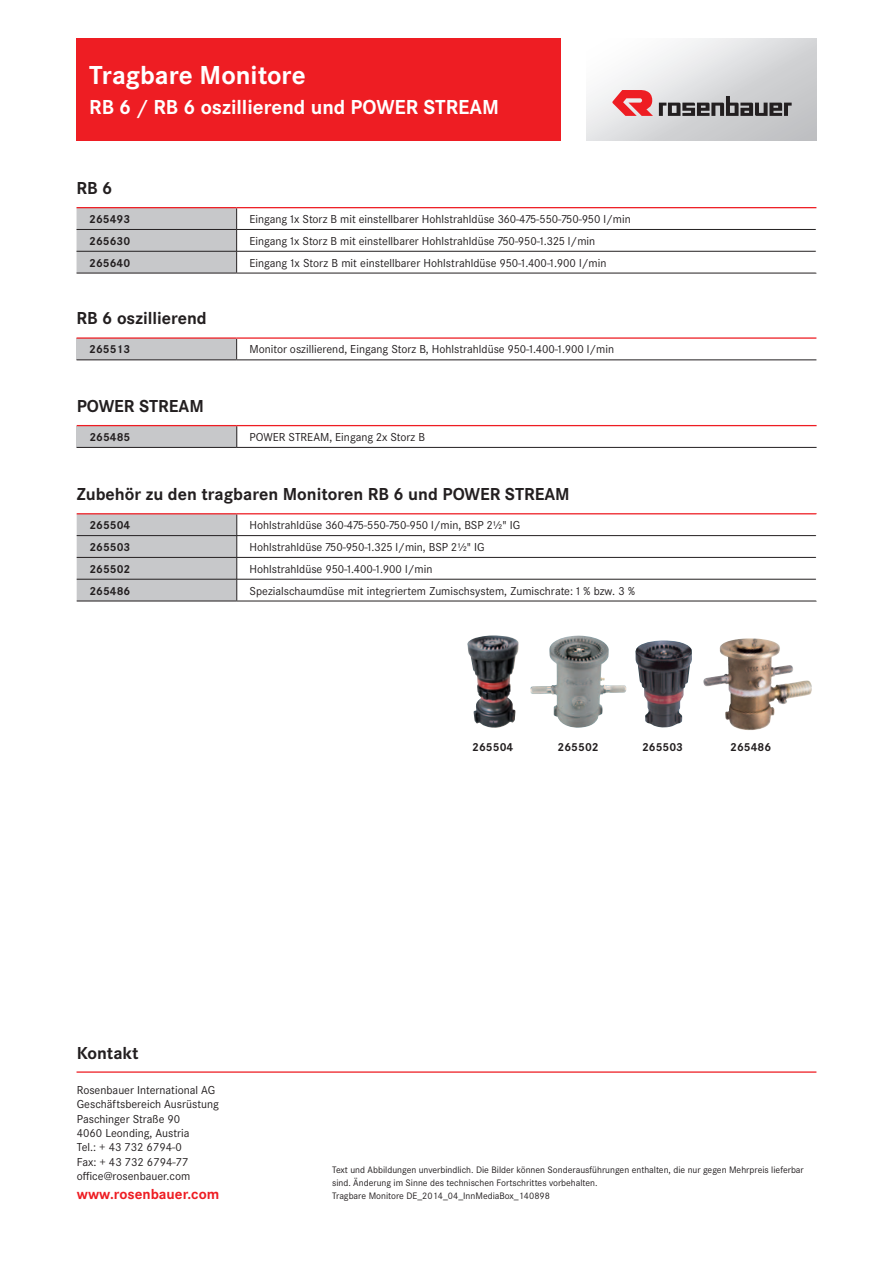
<style>
.page{position:relative;width:893px;height:1263px;background:#fff}
.page>*{position:absolute;margin:0;border:0;box-sizing:border-box;transform-origin:0 0}
.t1{font:700 27px "Corporate S";color:#fff}
.t2{font:700 21px "Corporate S";color:#fff}
.t3{font:700 18px "Corporate S";color:#231f20}
.t4{font:700 15px "Corporate S";color:#ee1d23}
.t5{font:12px/14.4px "Corporate S";color:#231f20}
.t6{font:700 12px "Corporate S";color:#231f20}
.t7{font:9.75px/12.8px "Corporate S";color:#231f20}
</style>
<div class="page">
<svg style="left:587px;top:38px;width:229px;height:102px"></svg>
<div style="left:77px;top:38px;width:484px;height:102px;background:#ee1d23"></div>
<svg style="left:659px;top:96px;width:133px;height:20px;background:#828183"></svg>
<svg style="left:612px;top:90px;width:41px;height:26px"></svg>
<hr style="left:77px;top:273px;width:160px;height:1px;background:#231f20">
<hr style="left:237px;top:273px;width:579px;height:1px;background:#231f20">
<svg style="left:77px;top:208px;width:740px;height:65px"></svg>
<hr style="left:77px;top:207px;width:160px;height:1px;background:#ee1d23">
<hr style="left:237px;top:207px;width:579px;height:1px;background:#ee1d23">
<div style="left:77px;top:338px;width:160px;height:22px;background:#c7c8ca"></div>
<svg style="left:236px;top:339px;width:1px;height:20px"></svg>
<hr style="left:77px;top:337px;width:160px;height:2px;background:#ee1d23">
<hr style="left:237px;top:337px;width:579px;height:2px;background:#ee1d23">
<hr style="left:77px;top:359px;width:160px;height:1px;background:#231f20">
<hr style="left:237px;top:359px;width:579px;height:1px;background:#231f20">
<div style="left:77px;top:426px;width:160px;height:21px;background:#c7c8ca"></div>
<svg style="left:237px;top:426px;width:1px;height:21px"></svg>
<hr style="left:77px;top:425px;width:160px;height:1px;background:#ee1d23">
<hr style="left:237px;top:425px;width:580px;height:1px;background:#ee1d23">
<hr style="left:77px;top:447px;width:160px;height:1px;background:#231f20">
<hr style="left:237px;top:447px;width:580px;height:1px;background:#231f20">
<svg style="left:238px;top:514px;width:578px;height:87px"></svg>
<hr style="left:237px;top:535px;width:579px;height:1px;background:#231f20">
<hr style="left:237px;top:557px;width:579px;height:1px;background:#231f20">
<hr style="left:237px;top:579px;width:579px;height:1px;background:#231f20">
<svg style="left:77px;top:514px;width:161px;height:87px;background:#bfbfc1"></svg>
<hr style="left:77px;top:513px;width:160px;height:1px;background:#ee1d23">
<hr style="left:237px;top:513px;width:580px;height:1px;background:#ee1d23">
<hr style="left:77px;top:601px;width:160px;height:1px;background:#231f20">
<hr style="left:237px;top:601px;width:580px;height:1px;background:#231f20">
<hr style="left:77px;top:1071px;width:739px;height:2px;background:#ee1d23">
<img style="left:467px;top:635px;width:52px;height:93px">
<img style="left:635px;top:640px;width:57px;height:88px">
<img style="left:530px;top:635px;width:96px;height:93px">
<img style="left:703px;top:638px;width:109px;height:92px">
<h1 class="t1" style="left:89px;top:59px;width:218px">Tragbare Monitore</h1>
<h2 class="t2" style="left:89px;top:95px;width:408px">RB 6 / RB 6 oszillierend und Power Stream</h2>
<h3 class="t3" style="left:77px;top:177px;width:37px">RB 6</h3>
<p class="t6" style="left:89px;top:212px;width:43px">265493</p>
<p class="t5" style="left:249px;top:212px;width:383px">Eingang 1x Storz B mit einstellbarer Hohlstrahldüse 360-475-550-750-950 l/min</p>
<p class="t6" style="left:89px;top:234px;width:43px">265630</p>
<p class="t5" style="left:249px;top:234px;width:347px">Eingang 1x Storz B mit einstellbarer Hohlstrahldüse 750-950-1.325 l/min</p>
<p class="t6" style="left:89px;top:256px;width:43px">265640</p>
<p class="t5" style="left:249px;top:256px;width:359px">Eingang 1x Storz B mit einstellbarer Hohlstrahldüse 950-1.400-1.900 l/min</p>
<h3 class="t3" style="left:77px;top:308px;width:132px">RB 6 oszillierend</h3>
<p class="t6" style="left:89px;top:343px;width:43px">265513</p>
<p class="t5" style="left:249px;top:342px;width:366px">Monitor oszillierend, Eingang Storz B, Hohlstrahldüse 950-1.400-1.900 l/min</p>
<h3 class="t3" style="left:77px;top:395px;width:24px">POWE</h3>
<h3 class="t3" style="left:124px;top:395px;width:81px">R STREAM</h3>
<p class="t6" style="left:89px;top:430px;width:43px">265485</p>
<p class="t5" style="left:250px;top:430px;width:177px">POWER STREAM, Eingang 2x Storz B</p>
<h3 class="t3" style="left:77px;top:483px;width:390px">Zubehör zu den tragbaren Monitoren RB 6 und POWE</h3>
<h3 class="t3" style="left:490px;top:483px;width:81px">R STREAM</h3>
<p class="t6" style="left:89px;top:518px;width:43px">265504</p>
<p class="t5" style="left:250px;top:518px;width:272px">Hohlstrahldüse 360-475-550-750-950 l/min, BSP 2½" IG</p>
<p class="t6" style="left:89px;top:540px;width:43px">265503</p>
<p class="t5" style="left:250px;top:540px;width:237px">Hohlstrahldüse 750-950-1.325 l/min, BSP 2½" IG</p>
<p class="t6" style="left:89px;top:562px;width:43px">265502</p>
<p class="t5" style="left:250px;top:562px;width:184px">Hohlstrahldüse 950-1.400-1.900 l/min</p>
<p class="t6" style="left:89px;top:584px;width:43px">265486</p>
<p class="t5" style="left:250px;top:583px;width:387px">Spezialschaumdüse mit integriertem Zumischsystem, Zumischrate: 1 % bzw. 3 %</p>
<p class="t6" style="left:472px;top:740px;width:43px">265504</p>
<p class="t6" style="left:558px;top:740px;width:43px">265502</p>
<p class="t6" style="left:642px;top:740px;width:43px">265503</p>
<p class="t6" style="left:730px;top:740px;width:43px">265486</p>
<h3 class="t3" style="left:77px;top:1043px;width:63px">Kontakt</h3>
<p class="t5" style="left:77px;top:1083px;width:144px">Rosenbauer International AG<br>Geschäftsbereich Ausrüstung<br>Paschinger Straße 90<br>4060 Leonding, Austria<br>Tel.: + 43 732 6794-0<br>Fax: + 43 732 6794-77 office@rosenbauer.com</p>
<p class="t4" style="left:77px;top:1185px;width:144px">www.rosenbauer.com</p>
<p class="t7" style="left:332px;top:1164px;width:473px">Text und Abbildungen unverbindlich. Die Bilder können Sonderausführungen enthalten, die nur gegen Mehrpreis lieferbar sind. Änderung im Sinne des technischen Fortschrittes vorbehalten.<br>Tragbare Monitore DE_2014_04_InnMediaBox_140898</p>
</div>
